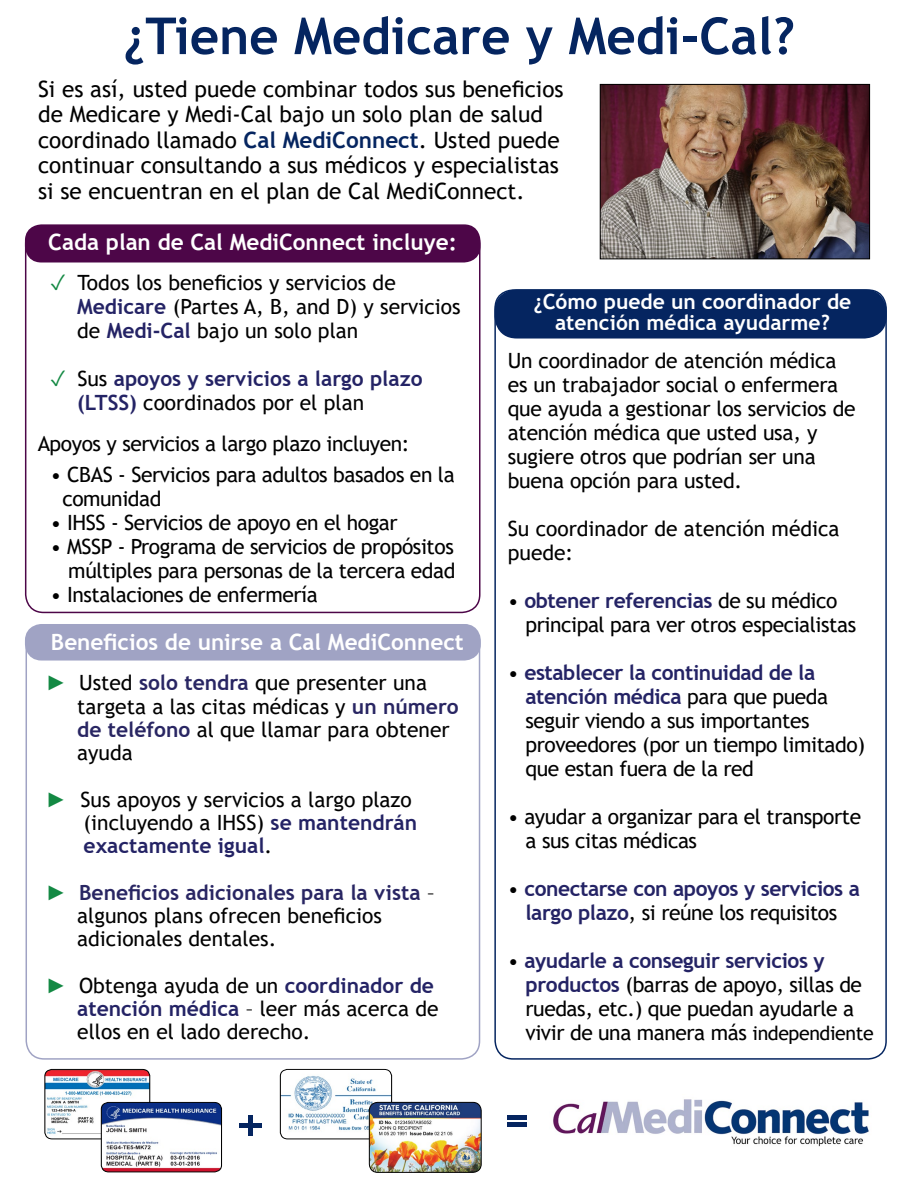
<style>
.page{position:relative;width:918px;height:1188px;background:#fff}
.page>*{position:absolute;margin:0;border:0;box-sizing:border-box;transform-origin:0 0}
.t1{font:700 51px "Trebuchet MS";color:#052560}
.t2{font:22.5px/25.5px "Trebuchet MS";color:#000}
.t3{font:700 22.5px "Trebuchet MS";color:#fff}
.t4{font:21px/24px "Trebuchet MS";letter-spacing:-.01em;color:#000}
.t5{font:700 21px/24px "Trebuchet MS";letter-spacing:-.02em;color:#242365;text-align:center}
.t6{font:700 21px/24px "Trebuchet MS";color:#242365}
.t7{font:700 21px/21px "Trebuchet MS";color:#fff;text-align:center}
.s1{font-weight:700;color:#052560}
.s2{color:#138943}
.s3{color:#000101}
.s4{font-weight:700;color:#242365}
.s5{font-weight:400;color:#000}
.s6{font-family:"Arial";font-weight:900;color:#138943}
.s7{font-weight:700;color:#292663}
.s8{font-size:19.5px}
</style>
<div class="page">
<hr style="left:507px;top:1115px;width:20px;height:4px;background:#052560">
<hr style="left:507px;top:1123px;width:20px;height:4px;background:#052560">
<img style="left:553px;top:1099px;width:316px;height:48px">
<hr style="left:248px;top:1115px;width:4px;height:21px;background:#052560">
<hr style="left:239px;top:1123px;width:23px;height:4px;background:#052560">
<img style="left:280px;top:1069px;width:112px;height:69px">
<div style="left:280px;top:1069px;width:112px;height:70px;border:1px solid #000;border-radius:7px"></div>
<img style="left:369px;top:1102px;width:112px;height:70px">
<div style="left:369px;top:1102px;width:112px;height:70px;border:1px solid #000;border-radius:8px"></div>
<img style="left:45px;top:1069px;width:105px;height:70px">
<div style="left:45px;top:1069px;width:105px;height:70px;border:1px solid #000;border-radius:7px"></div>
<img style="left:101px;top:1102px;width:121px;height:70px">
<div style="left:101px;top:1102px;width:121px;height:70px;border:1px solid #000;border-radius:7px"></div>
<img style="left:602px;top:86px;width:266px;height:171px">
<div style="left:600px;top:84px;width:270px;height:175px;border:1px solid #000"></div>
<div style="left:25px;top:224px;width:456px;height:39px;background:#4d0648;border-radius:16px"></div>
<div style="left:30px;top:629px;width:446px;height:27px;background:#a0a3c4;border-radius:12px"></div>
<div style="left:25px;top:624px;width:456px;height:37px;border:9px solid #a0a3c4;border-radius:12px"></div>
<div style="left:494px;top:289px;width:393px;height:50px;background:#052560;border-radius:22px"></div>
<h1 class="t1" style="left:123px;top:4px;width:674px">¿Tiene Medicare y Medi-Cal?</h1>
<p class="t2" style="left:38px;top:76px;width:527px">Si es así, usted puede combinar todos sus beneficios de Medicare y Medi-Cal bajo un solo plan de salud coordinado llamado <span class="s1">Cal MediConnect</span>. Usted puede continuar consultando a sus médicos y especialistas si se encuentran en el plan de Cal MediConnect.</p>
<p class="t3" style="left:48px;top:228px;width:410px">Cada plan de Cal MediConnect incluye:</p>
<p class="t4" style="left:77px;top:270px;width:385px;text-indent:-27px"><span class="s2">✓</span> <span class="s3">Todos los beneficios y servicios de<br></span><span class="s4">Medicare</span> (Partes A, B, and D) y servicios de <span class="s4">Medi-Cal</span> bajo un solo plan</p>
<p class="t6" style="left:77px;top:367px;width:347px;text-indent:-27px"><span class="s2">✓</span> <span class="s5">Sus</span> apoyos y servicios a largo plazo (LTSS) <span class="s5">coordinados por el plan</span></p>
<p class="t4" style="left:38px;top:431px;width:373px">Apoyos y servicios a largo plazo incluyen:</p>
<p class="t4" style="left:62px;top:462px;width:394px;text-indent:-12px">• CBAS - Servicios para adultos basados en la comunidad</p>
<p class="t4" style="left:51px;top:510px;width:349px">• IHSS - Servicios de apoyo en el hogar</p>
<p class="t4" style="left:51px;top:534px;width:406px;text-align:right">• MSSP - Programa de servicios de propósitos múltiples para personas de la tercera edad</p>
<p class="t4" style="left:51px;top:582px;width:269px">• Instalaciones de enfermería</p>
<p class="t3" style="left:51px;top:628px;width:414px">Beneficios de unirse a Cal MediConnect</p>
<p class="t4" style="left:77px;top:671px;width:383px;line-height:23.2px;text-indent:-32px"><span class="s6">►</span> Usted <span class="s7">solo tendra</span> que presenter una targeta a las citas médicas y <span class="s7">un número de teléfono</span> al que llamar para obtener ayuda</p>
<p class="t4" style="left:84px;top:788px;width:335px;line-height:23.2px;text-indent:-38px"><span class="s6">►</span> Sus apoyos y servicios a largo plazo (incluyendo a IHSS) <span class="s4">se mantendrán exactamente igual</span>.</p>
<p class="t4" style="left:77px;top:880px;width:359px;line-height:23.2px;text-indent:-32px"><span class="s6">►</span> <span class="s7">Beneficios adicionales para la vista</span> – algunos plans ofrecen beneficios adicionales dentales.</p>
<p class="t4" style="left:77px;top:973px;width:363px;line-height:23.2px;text-indent:-32px"><span class="s6">►</span> Obtenga ayuda de un <span class="s4">coordinador de atención médica</span> – leer más acerca de ellos en el lado derecho.</p>
<p class="t7" style="left:534px;top:291px;width:319px">¿Cómo puede un coordinador de atención médica ayudarme?</p>
<p class="t4" style="left:508px;top:348px;width:349px">Un coordinador de atención médica es un trabajador social o enfermera que ayuda a gestionar los servicios de atención médica que usted usa, y sugiere otros que podrían ser una buena opción para usted.</p>
<p class="t4" style="left:508px;top:516px;width:333px">Su coordinador de atención médica puede:</p>
<p class="t4" style="left:526px;top:588px;width:332px;text-indent:-18px">• <span class="s4">obtener referencias</span> de su médico principal para ver otros especialistas</p>
<p class="t4" style="left:526px;top:660px;width:341px;text-indent:-18px">• <span class="s4">establecer la continuidad de la atención médica</span> para que pueda seguir viendo a sus importantes proveedores (por un tiempo limitado) que estan fuera de la red</p>
<p class="t4" style="left:526px;top:804px;width:337px;text-indent:-18px">• ayudar a organizar para el transporte a sus citas médicas</p>
<p class="t5" style="left:508px;top:876px;width:354px"><span class="s5">•</span> conectarse con apoyos y servicios a largo plazo<span class="s5">, si reúne los requisitos</span></p>
<p class="t4" style="left:526px;top:948px;width:350px;text-indent:-18px">• <span class="s4">ayudarle a conseguir servicios y productos</span> (barras de apoyo, sillas de ruedas, etc.) que puedan ayudarle a vivir de una manera más <span class="s8">independiente</span></p>
</div>
